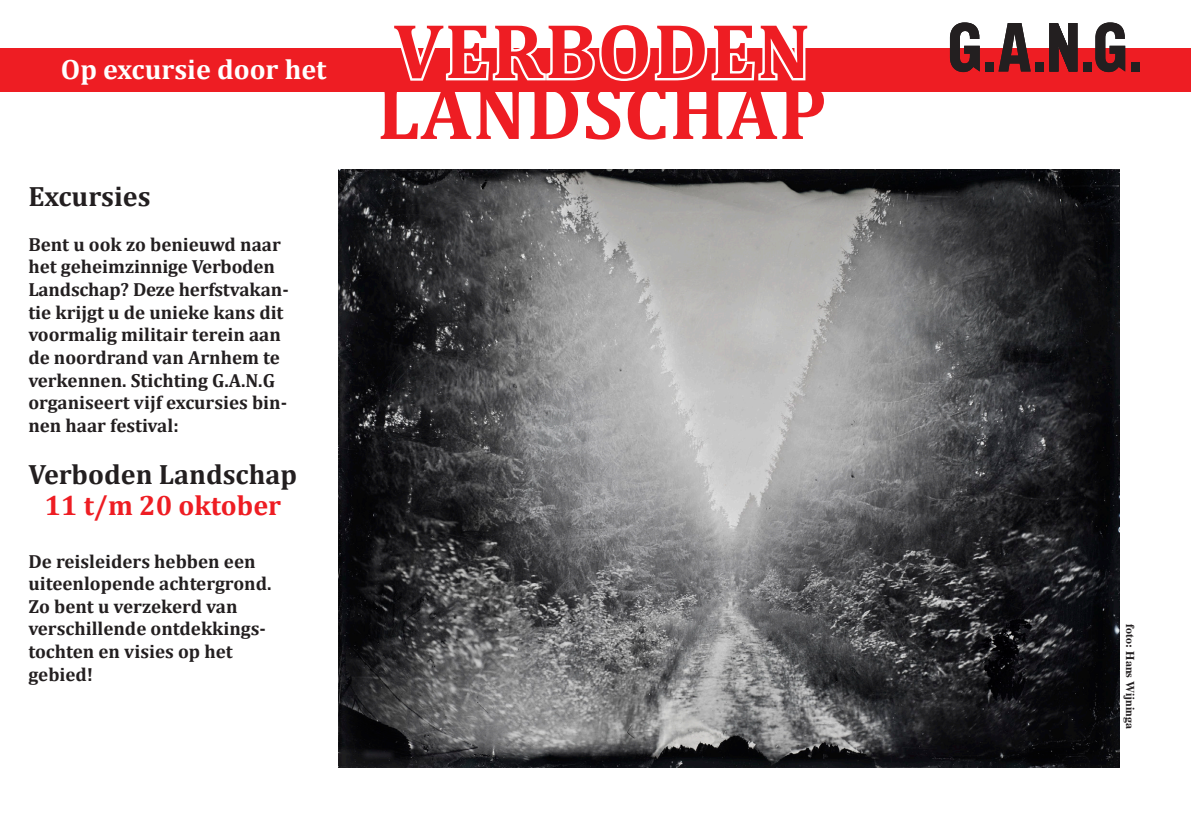
<style>
.page{position:relative;width:1191px;height:840px;background:#fff}
.page>*{position:absolute;margin:0;border:0;box-sizing:border-box;transform-origin:0 0}
.t1{font:700 78.4px "Cambria";letter-spacing:.01em;color:#ee1d23}
.t2{font:700 36px "Cambria";color:#ee1d23}
.t3{font:700 28px "Cambria";color:#231f20}
.t4{font:700 28px "Cambria";color:#fff}
.t5{font:700 28px "Cambria";color:#ee1d23}
.t6{font:700 19px/22.6px "Cambria";color:#231f20}
.t7{font:700 12px "Times";color:#231f20}
</style>
<div class="page">
<img style="left:338px;top:169px;width:781px;height:598px">
<div style="left:0;top:49px;width:1191px;height:43px;background:#ee1d23"></div>
<svg style="left:389px;top:48px;width:423px;height:33px"></svg>
<svg style="left:950px;top:22px;width:29px;height:50px"></svg>
<svg style="left:998px;top:23px;width:32px;height:48px"></svg>
<div style="left:985px;top:62px;width:9px;height:9px;background:#231f20"></div>
<svg style="left:1095px;top:22px;width:30px;height:50px"></svg>
<div style="left:1130px;top:62px;width:9px;height:9px;background:#231f20"></div>
<svg style="left:1049px;top:23px;width:28px;height:48px"></svg>
<div style="left:1082px;top:62px;width:9px;height:9px;background:#231f20"></div>
<div style="left:1035px;top:62px;width:9px;height:9px;background:#231f20"></div>
<p class="t4" style="left:61px;top:52px;width:267px">Op excursie door het</p>
<p class="t3" style="left:28px;top:179px;width:124px">Excursies</p>
<p class="t6" style="left:28px;top:232px;width:262px">Bent u ook zo benieuwd naar het geheimzinnige Verboden<br>Landschap? Deze herfstvakan&shy;tie krijgt u de unieke kans dit voormalig militair terein aan de noordrand van Arnhem te verkennen. Stichting G.A.N.G organiseert vijf excursies bin&shy;nen haar festival:</p>
<p class="t3" style="left:28px;top:457px;width:270px">Verboden Landschap</p>
<p class="t5" style="left:44px;top:487px;width:238px">11 t/m 20 oktober</p>
<p class="t6" style="left:28px;top:549px;width:245px">De reisleiders hebben een uiteenlopende achtergrond.<br>Zo bent u verzekerd van</p>
<p class="t6" style="left:28px;top:616px;width:239px">verschillende ontdekkings&shy;tochten en visies op het</p>
<p class="t6" style="left:28px;top:662px;width:66px">gebied!</p>
<p class="t1" style="left:393px;top:3px;width:418px">VERBODEN</p>
<p class="t2" style="left:451px;top:49px;width:300px">kinderactiviteiten</p>
<p class="t1" style="left:377px;top:64px;width:451px">LANDSCHAP</p>
<p class="t7" style="left:1141px;top:624px;width:106px;rotate:90deg">foto: Hans Wijninga</p>
</div>
